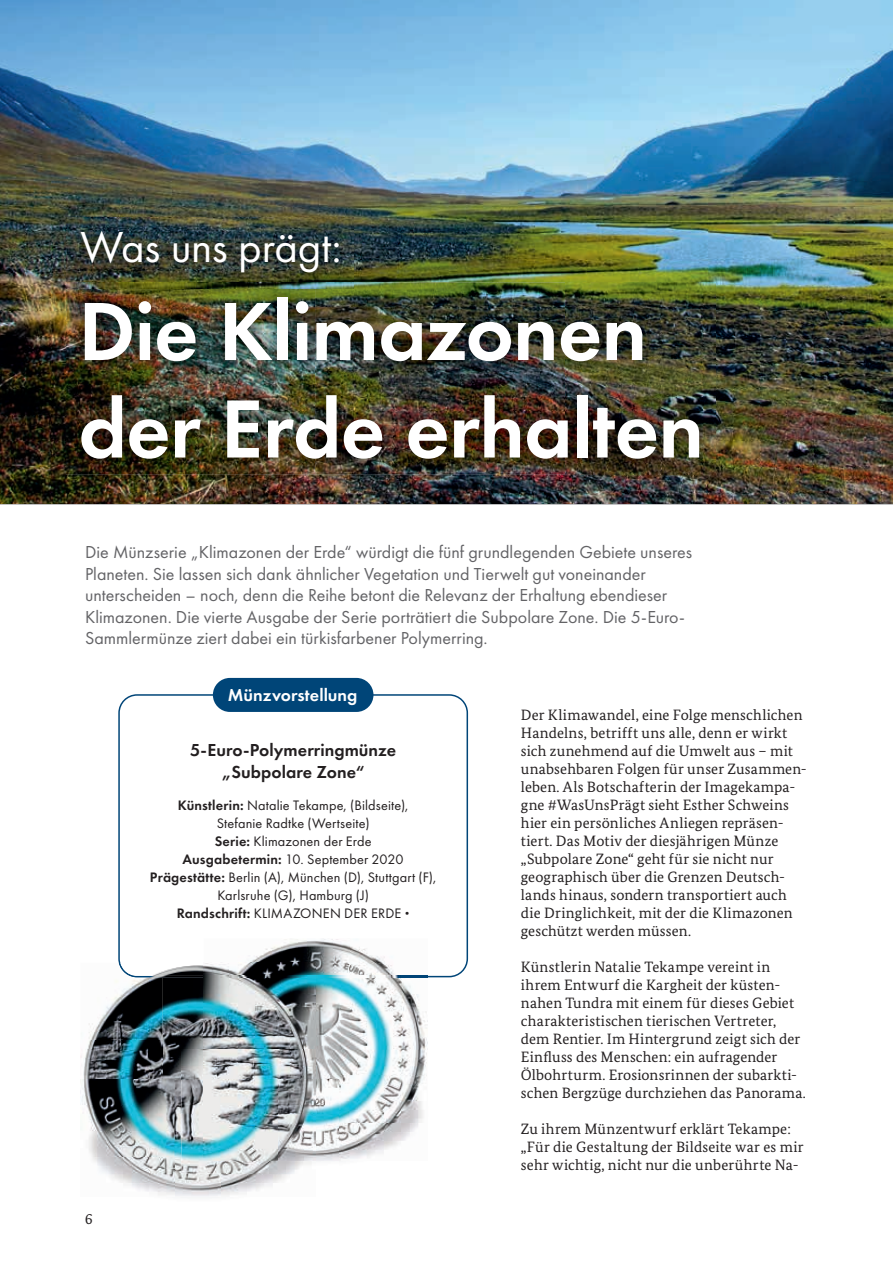
<style>
.page{position:relative;width:893px;height:1263px;background:#fff}
.page>*{position:absolute;margin:0;border:0;box-sizing:border-box;transform-origin:0 0}
.t1{font:600 85.5px/97.5px "Futura PT";letter-spacing:-.01em;color:#fff}
.t2{font:45px "Futura PT";letter-spacing:-.01em;color:#fff}
.t3{font:18px/21.6px "Futura PT";color:#636366}
.t4{font:600 18px/21.6px "Futura PT";color:#231f20;text-align:center}
.t5{font:600 18px "Futura PT";color:#fff}
.t6{font:15px/18px "Bundes Serif";letter-spacing:.01em;color:#231f20}
.t7{font:14.25px/18px "Futura PT";letter-spacing:.01em;color:#231f20;text-align:center}
.s1{font-weight:600}
.s2{font-family:"Bundes Sans"}
</style>
<div class="page">
<img style="left:0;top:0;width:893px;height:504px">
<img style="left:67px;top:218px;width:286px;height:64px">
<img style="left:66px;top:282px;width:649px;height:192px">
<svg style="left:118px;top:694px;width:350px;height:283px"></svg>
<div style="left:213px;top:678px;width:160px;height:34px;background:#004578;border-radius:17px"></div>
<img style="left:316px;top:1124px;width:23px;height:37px">
<img style="left:316px;top:976px;width:112px;height:148px">
<img style="left:204px;top:938px;width:224px;height:38px">
<img style="left:339px;top:1124px;width:79px;height:37px">
<img style="left:81px;top:963px;width:82px;height:117px">
<img style="left:163px;top:977px;width:41px;height:103px">
<img style="left:119px;top:963px;width:85px;height:14px">
<img style="left:81px;top:1080px;width:141px;height:117px">
<img style="left:222px;top:1173px;width:72px;height:23px">
<img style="left:120px;top:963px;width:84px;height:13px">
<img style="left:181px;top:1050px;width:23px;height:30px">
<img style="left:181px;top:1080px;width:45px;height:93px">
<img style="left:226px;top:1161px;width:86px;height:12px">
<img style="left:204px;top:963px;width:112px;height:198px">
<img style="left:204px;top:976px;width:112px;height:1px">
<h2 class="t2" style="left:80px;top:221px;width:263px">Was uns prägt:</h2>
<h1 class="t1" style="left:78px;top:282px;width:627px">Die Klimazonen der Erde erhalten</h1>
<p class="t3" style="left:85px;top:541px;width:609px">Die Münzserie „Klimazonen der Erde“ würdigt die fünf grundlegenden Gebiete unseres Planeten. Sie lassen sich dank ähnlicher Vegetation und Tierwelt gut voneinander unterscheiden – noch, denn die Reihe betont die Relevanz der Erhaltung ebendieser Klimazonen. Die vierte Ausgabe der Serie porträtiert die Subpolare Zone. Die 5-Euro-Sammlermünze ziert dabei ein türkisfarbener Polymerring.</p>
<p class="t5" style="left:228px;top:683px;width:131px">Münzvorstellung</p>
<p class="t4" style="left:190px;top:739px;width:208px">5-Euro-Polymerringmünze „Subpolare Zone“</p>
<p class="t7" style="left:150px;top:796px;width:288px"><span class="s1">Künstlerin:</span> Natalie Tekampe, (Bildseite),<br>Stefanie Radtke (Wertseite)<br><span class="s1">Serie:</span> Klimazonen der Erde<br><span class="s1">Ausgabetermin:</span> 10. September 2020<br><span class="s1">Prägestätte:</span> Berlin (A), München (D), Stuttgart (F), Karlsruhe (G), Hamburg (J)<br><span class="s1">Randschrift:</span> KLIMAZONEN DER ERDE <span class="s2">•</span></p>
<p class="t6" style="left:85px;top:1210px;width:9px">6</p>
<p class="t6" style="left:521px;top:706px;width:287px">Der Klimawandel, eine Folge menschlichen Handelns, betrifft uns alle, denn er wirkt sich zunehmend auf die Umwelt aus – mit unabsehbaren Folgen für unser Zusammen&shy;leben. Als Botschafterin der Imagekampa&shy;gne #WasUnsPrägt sieht Esther Schweins hier ein persönliches Anliegen repräsen&shy;tiert. Das Motiv der diesjährigen Münze „Subpolare Zone“ geht für sie nicht nur geographisch über die Grenzen Deutsch&shy;lands hinaus, sondern transportiert auch die Dringlichkeit, mit der die Klimazonen geschützt werden müssen.</p>
<p class="t6" style="left:521px;top:958px;width:287px">Künstlerin Natalie Tekampe vereint in ihrem Entwurf die Kargheit der küsten&shy;nahen Tundra mit einem für dieses Gebiet charakteristischen tierischen Vertreter, dem Rentier. Im Hintergrund zeigt sich der Einfluss des Menschen: ein aufragender Ölbohrturm. Erosionsrinnen der subarkti&shy;schen Bergzüge durchziehen das Panorama.</p>
<p class="t6" style="left:521px;top:1120px;width:284px">Zu ihrem Münzentwurf erklärt Tekampe: „Für die Gestaltung der Bildseite war es mir sehr wichtig, nicht nur die unberührte Na-</p>
</div>
